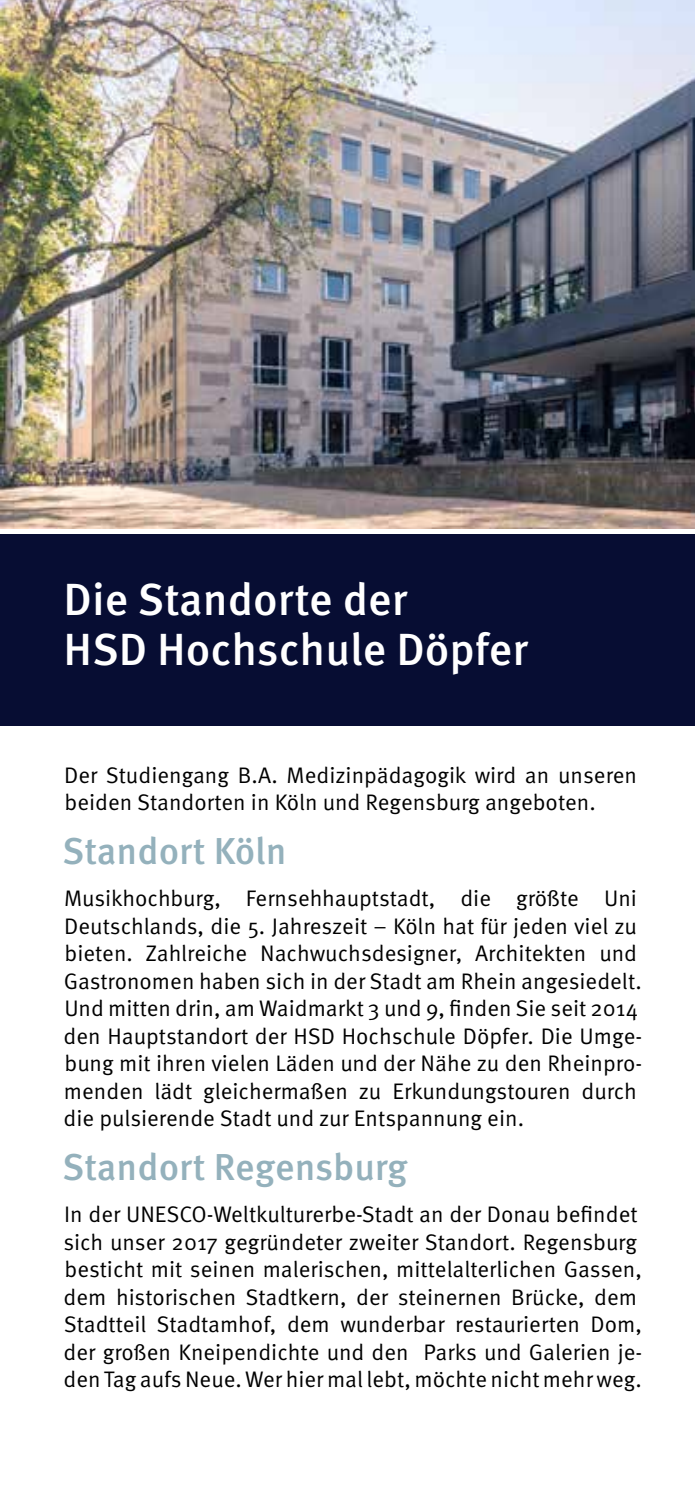
<style>
.page{position:relative;width:695px;height:1489px;background:#fff}
.page>*{position:absolute;margin:0;border:0;box-sizing:border-box;transform-origin:0 0}
.t1{font:500 45px/50px "Meta OT";color:#fff}
.t2{font:500 37.5px "Meta OT";color:#94b1bc}
.t3{font:22.5px/27.5px "Meta OT Norm";color:#000}
</style>
<div class="page">
<img style="left:0;top:0;width:694px;height:528px">
<div style="left:0;top:534px;width:694px;height:192px;background:#070d33"></div>
<h1 class="t1" style="left:64px;top:575px;width:466px">Die Standorte der<br>HSD Hochschule Döpfer</h1>
<p class="t3" style="left:64px;top:761px;width:574px">Der Studiengang B.A. Medizinpädagogik wird an unseren beiden Standorten in Köln und Regensburg angeboten.</p>
<h2 class="t2" style="left:62px;top:828px;width:226px">Standort Köln</h2>
<p class="t3" style="left:63px;top:884px;width:580px">Musikhochburg, Fernsehhauptstadt, die größte Uni Deutschlands, die 5. Jahreszeit – Köln hat für jeden viel zu bieten. Zahlreiche Nachwuchsdesigner, Architekten und Gastronomen haben sich in der Stadt am Rhein angesiedelt.<br>Und mitten drin, am Waidmarkt 3 und 9, finden Sie seit 2014 den Hauptstandort der HSD Hochschule Döpfer. Die Umge&shy;bung mit ihren vielen Läden und der Nähe zu den Rheinpro&shy;menden lädt gleichermaßen zu Erkundungstouren durch die pulsierende Stadt und zur Entspannung ein.</p>
<h2 class="t2" style="left:62px;top:1144px;width:347px">Standort Regensburg</h2>
<p class="t3" style="left:63px;top:1200px;width:580px">In der UNESCO-Weltkulturerbe-Stadt an der Donau befindet sich unser 2017 gegründeter zweiter Standort. Regensburg besticht mit seinen malerischen, mittelalterlichen Gassen, dem historischen Stadtkern, der steinernen Brücke, dem Stadtteil Stadtamhof, dem wunderbar restaurierten Dom, der großen Kneipendichte und den Parks und Galerien je&shy;den Tag aufs Neue. Wer hier mal lebt, möchte nicht mehr weg.</p>
</div>
